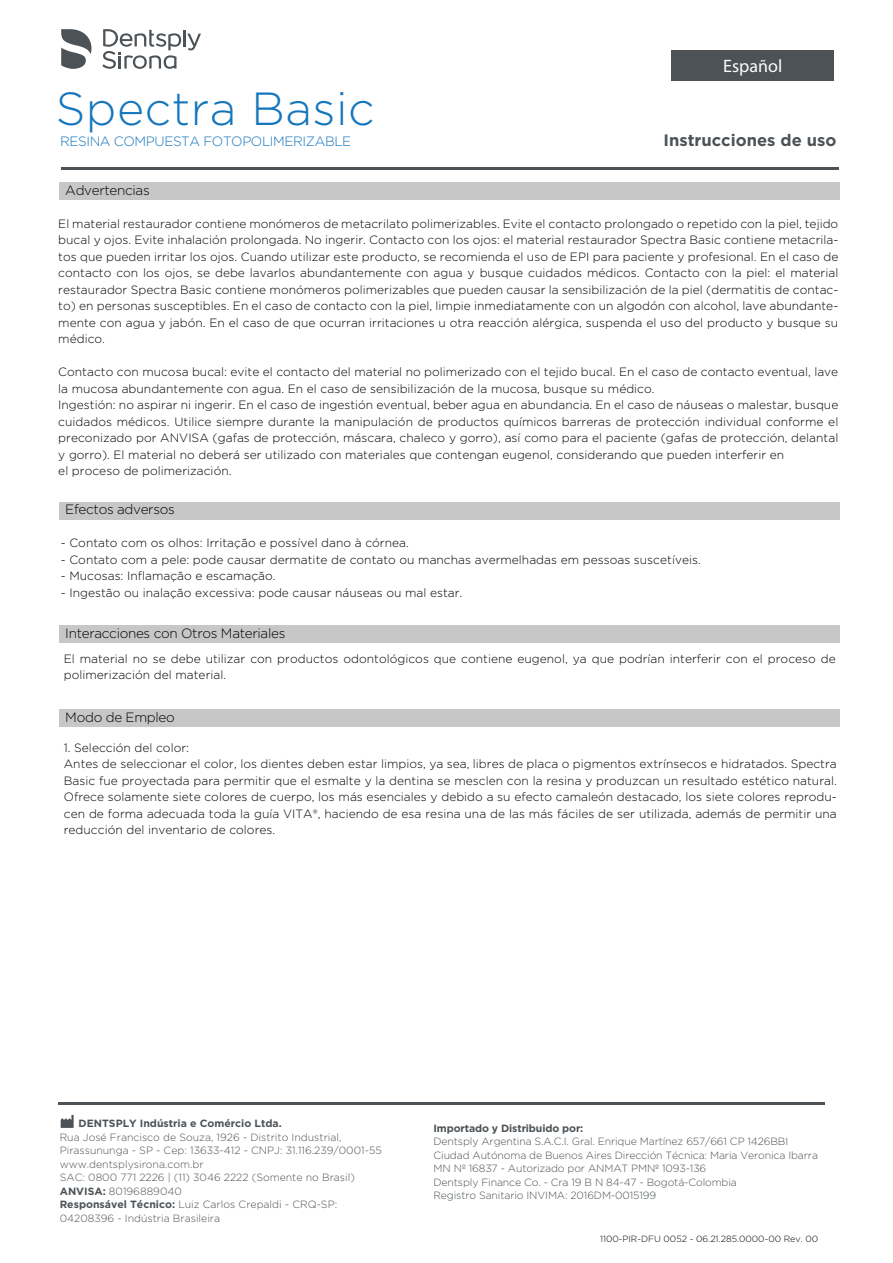
<style>
.page{position:relative;width:893px;height:1263px;background:#fff}
.page>*{position:absolute;margin:0;border:0;box-sizing:border-box;transform-origin:0 0}
.t1{font:300 46.35px "Gotham";letter-spacing:.01em;color:#1576bd}
.t2{font:18px "Myriad Pro";color:#fbfbfc}
.t3{font:700 16.5px "Gotham";color:#4c5256}
.t4{font:300 13.5px "Gotham";letter-spacing:-.025em;color:#000001}
.t5{font:300 13.5px "Gotham";letter-spacing:-.03em;color:#1576bd}
.t6{font:300 12px/16.5px "Gotham";color:#000001}
.t7{font:300 10.5px/13.5px "Gotham";letter-spacing:-.01em;color:#4c5256}
.t8{font:700 10.5px "Gotham";color:#4c5256}
.t9{font:300 9px "Gotham";color:#000001}
.s1{font-weight:700}
</style>
<div class="page">
<div style="left:59px;top:183px;width:780px;height:17px;background:#c6c7c6"></div>
<hr style="left:61px;top:168px;width:777px;height:2px;background:#4c5256">
<div style="left:59px;top:502px;width:780px;height:17px;background:#c6c7c6"></div>
<div style="left:59px;top:625px;width:780px;height:17px;background:#c6c7c6"></div>
<div style="left:59px;top:709px;width:780px;height:17px;background:#c6c7c6"></div>
<svg style="left:102px;top:29px;width:99px;height:40px"></svg>
<svg style="left:61px;top:29px;width:31px;height:40px"></svg>
<hr style="left:58px;top:1103px;width:767px;height:2px;background:#4c5256">
<div style="left:672px;top:50px;width:162px;height:31px;background:#4c5256"></div>
<svg style="left:61px;top:1115px;width:13px;height:13px"></svg>
<h1 class="t1" style="left:56px;top:79px;width:320px">Spectra Basic</h1>
<p class="t5" style="left:60px;top:132px;width:293px">RESINA COMPUESTA FOTOPOLIMERIZABLE</p>
<p class="t4" style="left:65px;top:182px;width:86px">Advertencias</p>
<h2 class="t2" style="left:723px;top:55px;width:61px">Español</h2>
<h3 class="t3" style="left:664px;top:129px;width:174px">Instrucciones de uso</h3>
<p class="t6" style="left:58px;top:215px;width:782px;text-align:justify">El material restaurador contiene monómeros de metacrilato polimerizables. Evite el contacto prolongado o repetido con la piel, tejido bucal y ojos. Evite inhalación prolongada. No ingerir. Contacto con los ojos: el material restaurador Spectra Basic contiene metacrila&shy;tos que pueden irritar los ojos. Cuando utilizar este producto, se recomienda el uso de EPI para paciente y profesional. En el caso de contacto con los ojos, se debe lavarlos abundantemente con agua y busque cuidados médicos. Contacto con la piel: el material restaurador Spectra Basic contiene monómeros polimerizables que pueden causar la sensibilización de la piel (dermatitis de contac&shy;to) en personas susceptibles. En el caso de contacto con la piel, limpie inmediatamente con un algodón con alcohol, lave abundante&shy;mente con agua y jabón. En el caso de que ocurran irritaciones u otra reacción alérgica, suspenda el uso del producto y busque su médico.</p>
<p class="t6" style="left:58px;top:363px;width:782px">Contacto con mucosa bucal: evite el contacto del material no polimerizado con el tejido bucal. En el caso de contacto eventual, lave la mucosa abundantemente con agua. En el caso de sensibilización de la mucosa, busque su médico.<br>Ingestión: no aspirar ni ingerir. En el caso de ingestión eventual, beber agua en abundancia. En el caso de náuseas o malestar, busque cuidados médicos. Utilice siempre durante la manipulación de productos químicos barreras de protección individual conforme el preconizado por ANVISA (gafas de protección, máscara, chaleco y gorro), así como para el paciente (gafas de protección, delantal y gorro). El material no deberá ser utilizado con materiales que contengan eugenol, considerando que pueden interferir en<br>el proceso de polimerización.</p>
<p class="t4" style="left:65px;top:501px;width:111px">Efectos adversos</p>
<p class="t6" style="left:61px;top:534px;width:350px">- Contato com os olhos: Irritação e possível dano à córnea.</p>
<p class="t6" style="left:61px;top:551px;width:642px">- Contato com a pele: pode causar dermatite de contato ou manchas avermelhadas em pessoas suscetíveis.</p>
<p class="t6" style="left:61px;top:567px;width:216px">- Mucosas: Inflamação e escamação.</p>
<p class="t6" style="left:61px;top:584px;width:403px">- Ingestão ou inalação excessiva: pode causar náuseas ou mal estar.</p>
<p class="t4" style="left:65px;top:624px;width:222px">Interacciones con Otros Materiales</p>
<p class="t6" style="left:64px;top:650px;width:774px">El material no se debe utilizar con productos odontológicos que contiene eugenol, ya que podrían interferir con el proceso de polimerización del material.</p>
<p class="t4" style="left:65px;top:708px;width:111px">Modo de Empleo</p>
<p class="t6" style="left:64px;top:739px;width:775px">1. Selección del color:<br>Antes de seleccionar el color, los dientes deben estar limpios, ya sea, libres de placa o pigmentos extrínsecos e hidratados. Spectra Basic fue proyectada para permitir que el esmalte y la dentina se mesclen con la resina y produzcan un resultado estético natural.<br>Ofrece solamente siete colores de cuerpo, los más esenciales y debido a su efecto camaleón destacado, los siete colores reprodu&shy;cen de forma adecuada toda la guía VITA®, haciendo de esa resina una de las más fáciles de ser utilizada, además de permitir una reducción del inventario de colores.</p>
<p class="t8" style="left:79px;top:1116px;width:205px">DENTSPLY Indústria e Comércio Ltda.</p>
<p class="t7" style="left:60px;top:1130px;width:323px">Rua José Francisco de Souza, 1926 - Distrito Industrial, Pirassununga - SP - Cep: 13633-412 - CNPJ: 31.116.239/0001-55 www.dentsplysirona.com.br<br>SAC: 0800 771 2226 | (11) 3046 2222 (Somente no Brasil)<br><span class="s1">ANVISA:</span> 80196889040<br><span class="s1">Responsável Técnico:</span> Luiz Carlos Crepaldi - CRQ-SP:<br>04208396 - Indústria Brasileira</p>
<p class="t8" style="left:433px;top:1121px;width:151px">Importado y Distribuido por:</p>
<p class="t7" style="left:433px;top:1135px;width:386px">Dentsply Argentina S.A.C.I. Gral. Enrique Martínez 657/661 CP 1426BBI Ciudad Autónoma de Buenos Aires Dirección Técnica: Maria Veronica Ibarra MN Nº 16837 - Autorizado por ANMAT PMNº 1093-136<br>Dentsply Finance Co. - Cra 19 B N 84-47 - Bogotá-Colombia<br>Registro Sanitario INVIMA: 2016DM-0015199</p>
<p class="t9" style="left:600px;top:1233px;width:220px">1100-PIR-DFU 0052 - 06.21.285.0000-00 Rev. 00</p>
</div>
